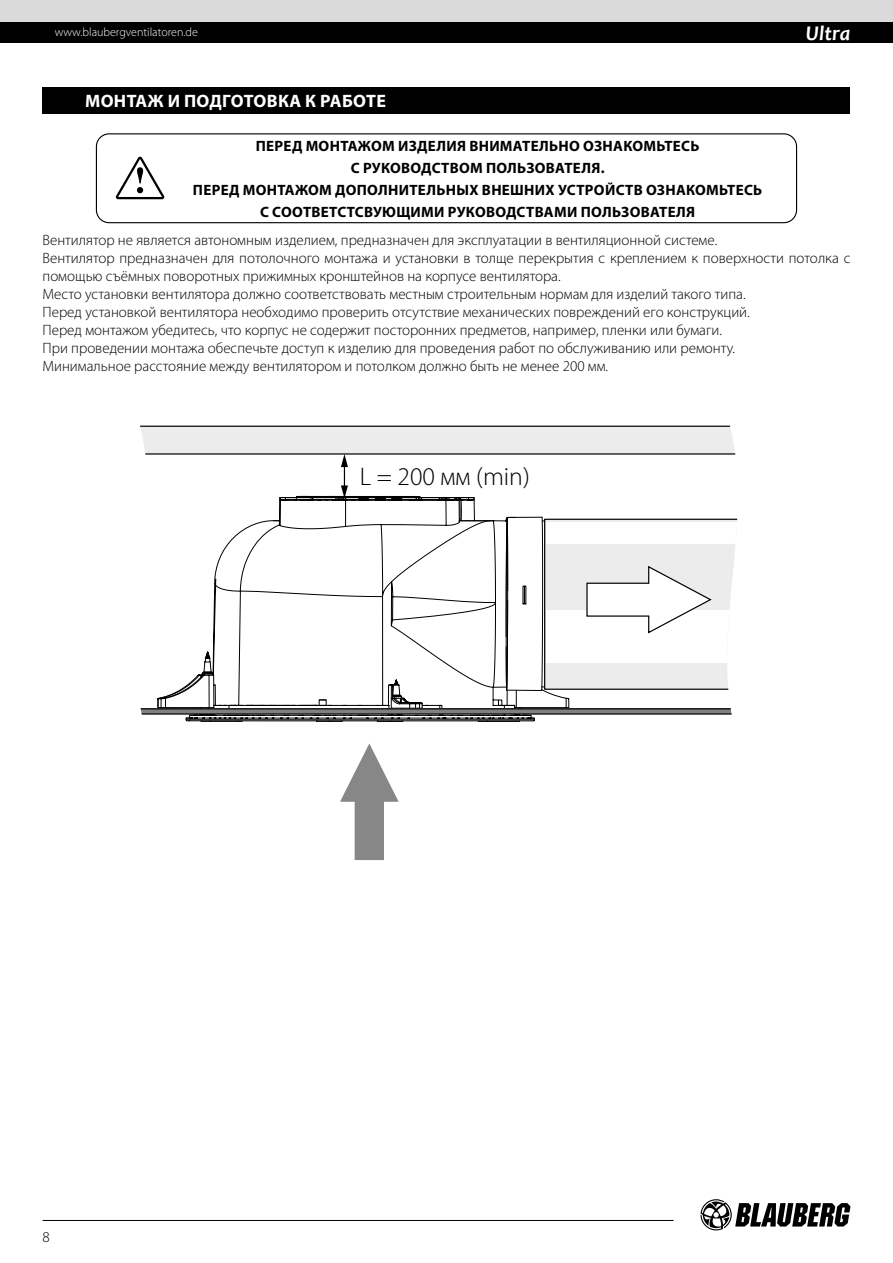
<style>
.page{position:relative;width:893px;height:1263px;background:#fff}
.page>*{position:absolute;margin:0;border:0;box-sizing:border-box;transform-origin:0 0}
.t1{font:300 25.5px "Myriad Pro";color:#000}
.t2{font:italic 700 21px "Candara";color:#fff}
.t3{font:700 18px "Myriad Pro";letter-spacing:.02em;color:#fff}
.t4{font:300 15px/18px "Myriad Pro";color:#000}
.t5{font:700 15px/22.2px "Myriad Pro";letter-spacing:.02em;color:#000;text-align:center}
.t6{font:300 12px "Myriad Pro";color:#fff}
</style>
<div class="page">
<div style="left:0;top:21px;width:893px;height:22px;background:#000"></div>
<svg style="left:700px;top:1199px;width:150px;height:31px"></svg>
<hr style="left:43px;top:1220px;width:631px;height:1px;background:#000">
<div style="left:0;top:0;width:893px;height:21px;background:#dadada"></div>
<svg style="left:140px;top:425px;width:598px;height:435px"></svg>
<div style="left:43px;top:87px;width:807px;height:27px;background:#000"></div>
<div style="left:96px;top:133px;width:701px;height:90px;border:1px solid #000;border-radius:13px"></div>
<svg style="left:116px;top:157px;width:48px;height:42px"></svg>
<p class="t6" style="left:55px;top:26px;width:145px">www.blaubergventilatoren.de</p>
<h2 class="t2" style="left:806px;top:20px;width:46px">Ultra</h2>
<p class="t3" style="left:85px;top:89px;width:302px">МОНТАЖ И ПОДГОТОВКА К РАБОТЕ</p>
<p class="t5" style="left:193px;top:134px;width:571px">ПЕРЕД МОНТАЖОМ ИЗДЕЛИЯ ВНИМАТЕЛЬНО ОЗНАКОМЬТЕСЬ<br>С РУКОВОДСТВОМ ПОЛЬЗОВАТЕЛЯ.<br>ПЕРЕД МОНТАЖОМ ДОПОЛНИТЕЛЬНЫХ ВНЕШНИХ УСТРОЙСТВ ОЗНАКОМЬТЕСЬ С СООТВЕТСТСВУЮЩИМИ РУКОВОДСТВАМИ ПОЛЬЗОВАТЕЛЯ</p>
<p class="t4" style="left:43px;top:231px;width:809px">Вентилятор не является автономным изделием, предназначен для эксплуатации в вентиляционной системе.<br>Вентилятор предназначен для потолочного монтажа и установки в толще перекрытия с креплением к поверхности потолка с помощью съёмных поворотных прижимных кронштейнов на корпусе вентилятора.<br>Место установки вентилятора должно соответствовать местным строительным нормам для изделий такого типа.<br>Перед установкой вентилятора необходимо проверить отсутствие механических повреждений его конструкций.<br>Перед монтажом убедитесь, что корпус не содержит посторонних предметов, например, пленки или бумаги.<br>При проведении монтажа обеспечьте доступ к изделию для проведения работ по обслуживанию или ремонту.<br>Минимальное расстояние между вентилятором и потолком должно быть не менее 200 мм.</p>
<p class="t4" style="left:43px;top:1228px;width:9px">8</p>
<h1 class="t1" style="left:360px;top:462px;width:171px">L = 200 мм (min)</h1>
</div>
